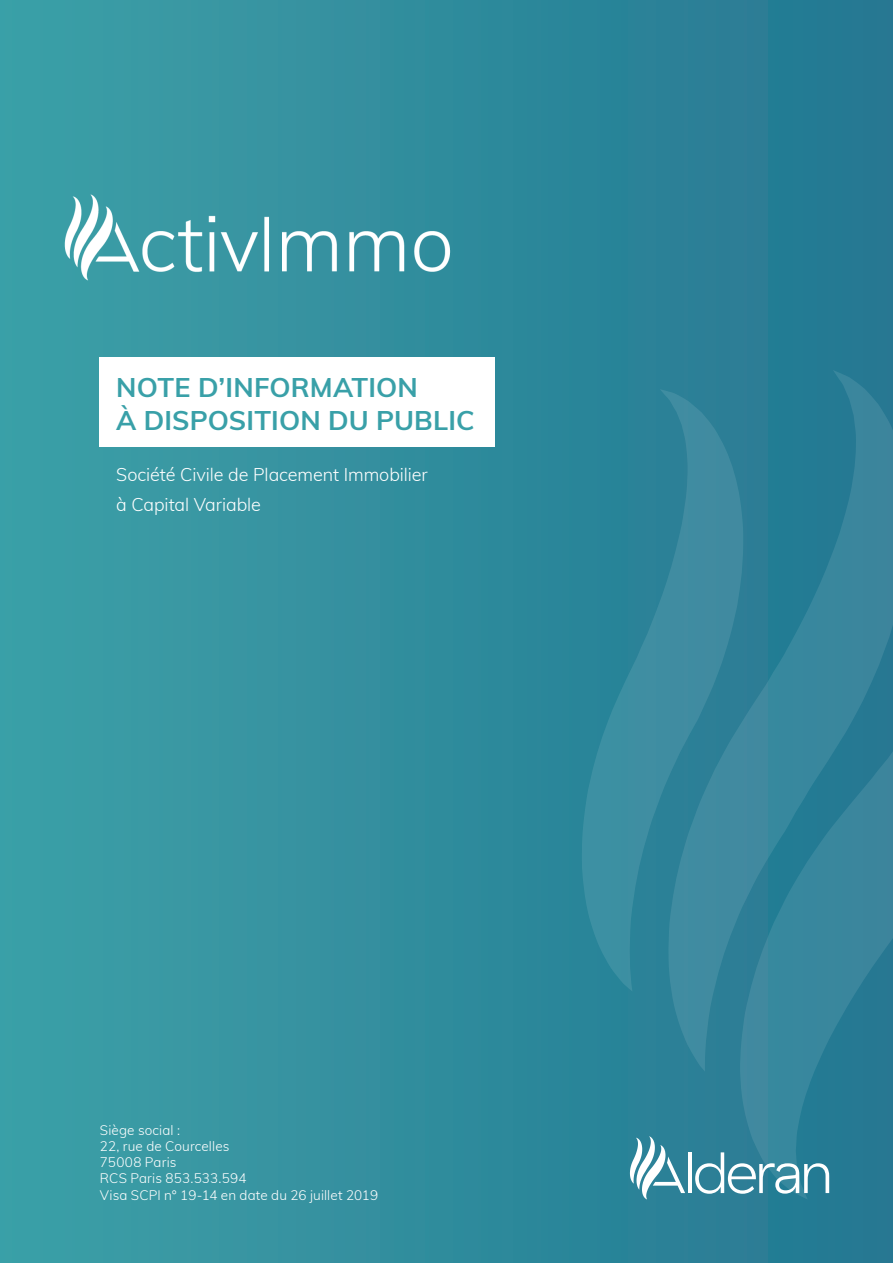
<style>
.page{position:relative;width:893px;height:1263px;background:#fff}
.page>*{position:absolute;margin:0;border:0;box-sizing:border-box;transform-origin:0 0}
.t1{font:700 27px/32.4px "Muli";letter-spacing:.005em;color:#39a0a8}
.t2{font:300 18px "Muli";letter-spacing:-.005em;color:#fff}
.t3{font:300 13.5px "Muli";letter-spacing:.005em;color:#fff}
</style>
<div class="page">
<div style="left:1px;top:0;width:892px;height:1263px;background:linear-gradient(to right,#3da0a8,#247792)"></div>
<svg style="left:582px;top:389px;width:86px;height:602px;background:#30879b"></svg>
<svg style="left:668px;top:370px;width:225px;height:702px;background:#35849a"></svg>
<svg style="left:740px;top:485px;width:153px;height:714px;background:#318199"></svg>
<img style="left:64px;top:191px;width:387px;height:92px">
<hr style="left:688px;top:1152px;width:3px;height:41px;background:#fff">
<svg style="left:695px;top:1152px;width:134px;height:42px"></svg>
<svg style="left:630px;top:1136px;width:55px;height:63px"></svg>
<div style="left:100px;top:357px;width:395px;height:90px;background:#fff"></div>
<p class="t1" style="left:116px;top:370px;width:360px">NOTE D’INFORMATION<br>À DISPOSITION DU PUBLIC</p>
<p class="t2" style="left:116px;top:461px;width:313px">Société Civile de Placement Immobilier</p>
<p class="t2" style="left:116px;top:491px;width:146px">à Capital Variable</p>
<p class="t3" style="left:100px;top:1120px;width:82px">Siège social :</p>
<p class="t3" style="left:100px;top:1136px;width:131px">22, rue de Courcelles</p>
<p class="t3" style="left:100px;top:1152px;width:78px">75008 Paris</p>
<p class="t3" style="left:100px;top:1169px;width:148px">RCS Paris 853.533.594</p>
<p class="t3" style="left:100px;top:1185px;width:280px">Visa SCPI n° 19-14 en date du 26 juillet 2019</p>
</div>
